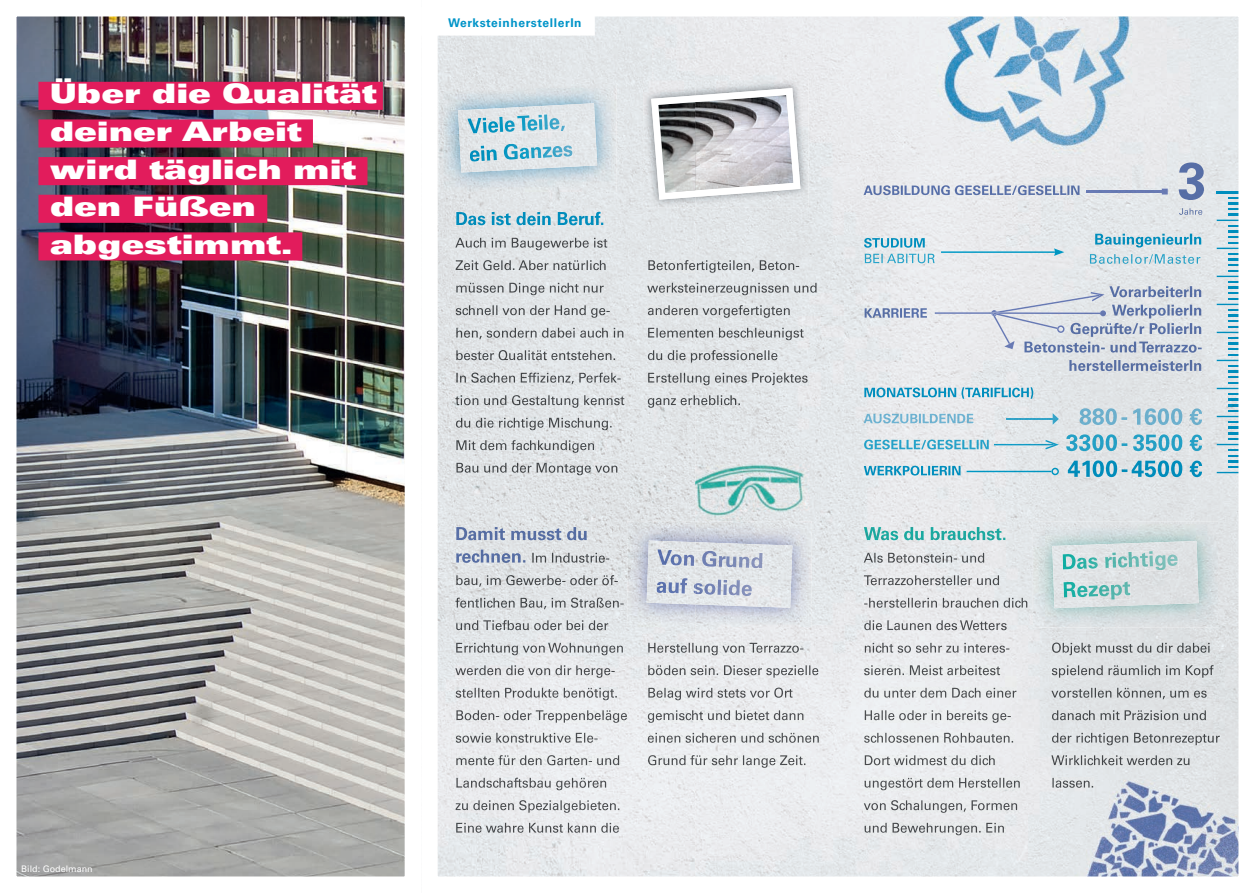
<style>
.page{position:relative;width:1255px;height:893px;background:#fff}
.page>*{position:absolute;margin:0;border:0;box-sizing:border-box;transform-origin:0 0}
.t1{font:26.85px/37.7px "Univers LT Std X Black Ex";color:#fff}
.t2{font:700 12px "Univers LT Std";letter-spacing:.05em;color:#0094c8}
.t3{font:9px "Univers LT Std";color:#fff}
</style>
<div class="page">
<img style="left:438px;top:840px;width:257px;height:36px">
<img style="left:438px;top:578px;width:257px;height:262px">
<img style="left:438px;top:158px;width:214px;height:420px">
<img style="left:652px;top:208px;width:43px;height:313px">
<div style="left:606px;top:17px;width:46px;height:141px;background:#e3e7e9"></div>
<img style="left:438px;top:36px;width:29px;height:48px">
<div style="left:652px;top:17px;width:43px;height:63px;background:#e6e9eb"></div>
<div style="left:467px;top:17px;width:139px;height:67px;background:#e2e6e8"></div>
<div style="left:421px;top:7px;width:174px;height:29px;background:#fff"></div>
<img style="left:17px;top:17px;width:387px;height:859px">
<img style="left:456px;top:212px;width:148px;height:13px">
<img style="left:455px;top:238px;width:152px;height:12px">
<img style="left:455px;top:260px;width:151px;height:10px">
<img style="left:456px;top:283px;width:148px;height:12px">
<img style="left:456px;top:305px;width:153px;height:13px">
<img style="left:456px;top:328px;width:168px;height:11px">
<img style="left:456px;top:350px;width:160px;height:10px">
<img style="left:456px;top:373px;width:164px;height:11px">
<img style="left:455px;top:395px;width:169px;height:13px">
<img style="left:456px;top:418px;width:156px;height:12px">
<img style="left:456px;top:440px;width:139px;height:13px">
<img style="left:456px;top:463px;width:162px;height:12px">
<img style="left:648px;top:260px;width:47px;height:13px">
<img style="left:647px;top:283px;width:48px;height:12px">
<img style="left:648px;top:305px;width:47px;height:13px">
<img style="left:648px;top:328px;width:47px;height:12px">
<img style="left:648px;top:350px;width:47px;height:13px">
<img style="left:648px;top:373px;width:47px;height:12px">
<img style="left:647px;top:395px;width:48px;height:13px">
<img style="left:456px;top:527px;width:132px;height:13px">
<img style="left:456px;top:550px;width:44px;height:13px">
<img style="left:501px;top:553px;width:25px;height:10px">
<img style="left:532px;top:553px;width:77px;height:10px">
<img style="left:456px;top:575px;width:162px;height:12px">
<img style="left:455px;top:598px;width:169px;height:11px">
<img style="left:456px;top:620px;width:22px;height:10px">
<img style="left:483px;top:620px;width:125px;height:10px">
<img style="left:456px;top:643px;width:168px;height:12px">
<img style="left:455px;top:665px;width:159px;height:13px">
<img style="left:456px;top:688px;width:162px;height:12px">
<img style="left:456px;top:710px;width:75px;height:10px">
<img style="left:535px;top:710px;width:92px;height:13px">
<img style="left:456px;top:733px;width:141px;height:10px">
<img style="left:456px;top:755px;width:164px;height:10px">
<img style="left:456px;top:778px;width:151px;height:12px">
<img style="left:455px;top:800px;width:165px;height:13px">
<img style="left:456px;top:823px;width:163px;height:10px">
<img style="left:648px;top:643px;width:47px;height:12px">
<img style="left:648px;top:665px;width:47px;height:13px">
<img style="left:648px;top:687px;width:47px;height:13px">
<img style="left:647px;top:710px;width:48px;height:13px">
<img style="left:647px;top:733px;width:48px;height:10px">
<img style="left:648px;top:755px;width:47px;height:13px">
<img style="left:643px;top:80px;width:52px;height:128px">
<svg style="left:651px;top:88px;width:44px;height:112px"></svg>
<img style="left:695px;top:625px;width:542px;height:251px">
<div style="left:1200px;top:17px;width:37px;height:608px;background:#e2e6e9"></div>
<img style="left:787px;top:17px;width:275px;height:608px">
<img style="left:1062px;top:17px;width:138px;height:505px">
<img style="left:695px;top:208px;width:92px;height:313px">
<img style="left:863px;top:527px;width:143px;height:13px">
<img style="left:863px;top:553px;width:121px;height:10px">
<img style="left:863px;top:575px;width:137px;height:10px">
<img style="left:864px;top:598px;width:164px;height:10px">
<img style="left:864px;top:620px;width:143px;height:10px">
<img style="left:864px;top:643px;width:145px;height:10px">
<img style="left:864px;top:665px;width:136px;height:10px">
<img style="left:864px;top:688px;width:152px;height:10px">
<img style="left:864px;top:710px;width:146px;height:13px">
<img style="left:864px;top:733px;width:150px;height:10px">
<img style="left:864px;top:755px;width:131px;height:10px">
<img style="left:864px;top:778px;width:156px;height:12px">
<img style="left:863px;top:800px;width:155px;height:13px">
<img style="left:864px;top:823px;width:140px;height:12px">
<img style="left:1052px;top:642px;width:158px;height:13px">
<img style="left:1051px;top:665px;width:162px;height:13px">
<img style="left:1051px;top:688px;width:156px;height:11px">
<img style="left:1051px;top:710px;width:155px;height:10px">
<img style="left:1051px;top:733px;width:168px;height:12px">
<img style="left:1051px;top:755px;width:139px;height:10px">
<img style="left:1052px;top:778px;width:41px;height:10px">
<img style="left:695px;top:260px;width:104px;height:13px">
<img style="left:695px;top:283px;width:122px;height:12px">
<img style="left:695px;top:305px;width:95px;height:13px">
<img style="left:695px;top:328px;width:109px;height:12px">
<img style="left:695px;top:350px;width:83px;height:13px">
<img style="left:695px;top:373px;width:113px;height:12px">
<img style="left:695px;top:395px;width:45px;height:13px">
<img style="left:695px;top:643px;width:49px;height:12px">
<img style="left:749px;top:643px;width:54px;height:10px">
<img style="left:695px;top:665px;width:124px;height:13px">
<img style="left:695px;top:687px;width:98px;height:13px">
<img style="left:695px;top:710px;width:109px;height:13px">
<img style="left:695px;top:733px;width:124px;height:10px">
<img style="left:695px;top:755px;width:110px;height:13px">
<img style="left:695px;top:80px;width:113px;height:128px">
<img style="left:695px;top:88px;width:105px;height:109px">
<img style="left:438px;top:84px;width:178px;height:108px">
<img style="left:458px;top:103px;width:139px;height:69px">
<img style="left:467px;top:113px;width:98px;height:23px">
<img style="left:469px;top:141px;width:103px;height:21px">
<img style="left:627px;top:521px;width:184px;height:106px">
<img style="left:646px;top:540px;width:49px;height:64px">
<img style="left:695px;top:542px;width:97px;height:66px">
<img style="left:656px;top:549px;width:39px;height:17px">
<img style="left:695px;top:550px;width:68px;height:19px">
<img style="left:656px;top:577px;width:39px;height:17px">
<img style="left:695px;top:578px;width:57px;height:18px">
<img style="left:1032px;top:522px;width:185px;height:105px">
<img style="left:1052px;top:541px;width:146px;height:67px">
<img style="left:1062px;top:550px;width:116px;height:23px">
<img style="left:1063px;top:580px;width:67px;height:21px">
<img style="left:1109px;top:286px;width:92px;height:11px">
<img style="left:1111px;top:305px;width:90px;height:13px">
<img style="left:1070px;top:323px;width:131px;height:14px">
<img style="left:1024px;top:342px;width:177px;height:11px">
<img style="left:1069px;top:360px;width:132px;height:11px">
<img style="left:1216px;top:192px;width:12px;height:1px">
<img style="left:1216px;top:220px;width:12px;height:1px">
<img style="left:1216px;top:248px;width:12px;height:1px">
<img style="left:1216px;top:276px;width:12px;height:1px">
<img style="left:1216px;top:304px;width:12px;height:1px">
<img style="left:1216px;top:332px;width:12px;height:1px">
<img style="left:1216px;top:360px;width:12px;height:1px">
<img style="left:1216px;top:388px;width:12px;height:1px">
<img style="left:1216px;top:416px;width:12px;height:1px">
<img style="left:1216px;top:444px;width:12px;height:1px">
<svg style="left:1228px;top:192px;width:9px;height:280px;background:#8bc4d7"></svg>
<img style="left:1216px;top:472px;width:21px;height:1px">
<img style="left:1178px;top:162px;width:25px;height:38px">
<img style="left:1179px;top:208px;width:23px;height:7px">
<img style="left:941px;top:251px;width:112px;height:2px">
<svg style="left:1053px;top:248px;width:11px;height:8px"></svg>
<img style="left:864px;top:308px;width:62px;height:10px">
<img style="left:934px;top:312px;width:57px;height:2px">
<img style="left:992px;top:295px;width:108px;height:19px">
<img style="left:1090px;top:292px;width:14px;height:9px">
<svg style="left:1099px;top:310px;width:6px;height:6px"></svg>
<img style="left:992px;top:312px;width:65px;height:17px">
<svg style="left:1057px;top:325px;width:7px;height:8px"></svg>
<img style="left:991px;top:313px;width:19px;height:31px">
<svg style="left:1004px;top:341px;width:10px;height:8px"></svg>
<img style="left:864px;top:238px;width:60px;height:10px">
<img style="left:864px;top:254px;width:70px;height:9px">
<img style="left:1079px;top:408px;width:103px;height:17px">
<img style="left:1189px;top:408px;width:12px;height:17px">
<img style="left:1066px;top:434px;width:61px;height:17px">
<img style="left:1132px;top:434px;width:50px;height:17px">
<img style="left:1189px;top:435px;width:12px;height:16px">
<img style="left:1067px;top:460px;width:115px;height:17px">
<img style="left:1189px;top:461px;width:12px;height:16px">
<img style="left:864px;top:387px;width:169px;height:12px">
<img style="left:863px;top:414px;width:110px;height:9px">
<img style="left:864px;top:440px;width:124px;height:9px">
<img style="left:863px;top:466px;width:97px;height:10px">
<img style="left:966px;top:471px;width:85px;height:1px">
<svg style="left:1051px;top:468px;width:7px;height:7px"></svg>
<img style="left:1006px;top:418px;width:46px;height:2px">
<svg style="left:1052px;top:413px;width:6px;height:12px"></svg>
<img style="left:993px;top:444px;width:52px;height:1px">
<svg style="left:1045px;top:440px;width:13px;height:9px"></svg>
<img style="left:863px;top:185px;width:216px;height:10px">
<img style="left:1086px;top:191px;width:75px;height:1px">
<svg style="left:1161px;top:189px;width:6px;height:6px"></svg>
<img style="left:1095px;top:234px;width:106px;height:13px">
<img style="left:1089px;top:254px;width:111px;height:10px">
<div style="left:38px;top:82px;width:345px;height:28px;background:#e21c5c"></div>
<div style="left:38px;top:119px;width:275px;height:29px;background:#e21c5c"></div>
<div style="left:38px;top:157px;width:329px;height:28px;background:#e21c5c"></div>
<div style="left:38px;top:195px;width:229px;height:28px;background:#e21c5c"></div>
<div style="left:38px;top:232px;width:264px;height:28px;background:#e21c5c"></div>
<p class="t1" style="left:50px;top:75px;width:328px">Über die Qualität deiner Arbeit wird täglich mit den Füßen abgestimmt.</p>
<p class="t2" style="left:448px;top:16px;width:135px">WerksteinherstellerIn</p>
<p class="t3" style="left:21px;top:863px;width:73px">Bild: Godelmann</p>
</div>
